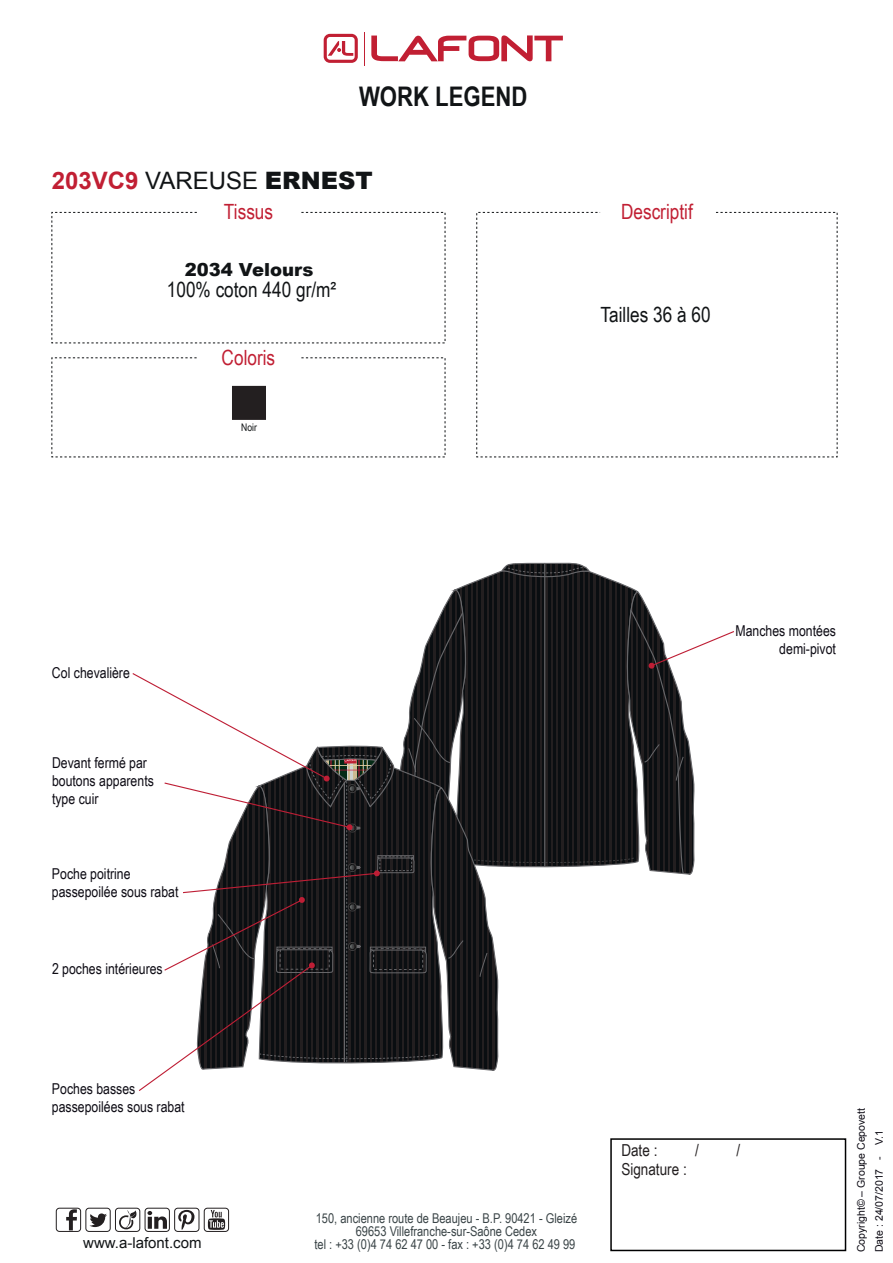
<style>
.page{position:relative;width:893px;height:1263px;background:#fff}
.page>*{position:absolute;margin:0;border:0;box-sizing:border-box;transform-origin:0 0}
.t1{font:700 27px "Arial Narrow";color:#111416}
.t2{font:24px "Arial";color:#111416}
.t3{font:21px "Arial Narrow";color:#111416}
.t4{font:21px "Arial Narrow";color:#c11f33}
.t5{font:900 18px "Arial";color:#111416}
.t6{font:16.5px "Arial Narrow";color:#231f20}
.t7{font:15px/18px "Arial Narrow";color:#0e0c15}
.t8{font:15px "Arial";color:#111416}
.t9{font:13.5px/13.2px "Arial Narrow";color:#3a4447;text-align:center}
.t10{font:10.5px "Arial";color:#0e0c15}
.t11{font:10.5px "Arial Narrow";color:#111416}
.s1{font-weight:700;color:#c11f33}
.s2{font-weight:900}
</style>
<div class="page">
<svg style="left:458px;top:571px;width:174px;height:17px"></svg>
<svg style="left:501px;top:562px;width:89px;height:16px"></svg>
<hr style="left:544px;top:563px;width:1px;height:303px;background:#67676a">
<div style="left:610px;top:1138px;width:236px;height:113px;border:2px solid #000001"></div>
<div style="left:86px;top:1208px;width:25px;height:24px;border:1px solid #231f20;border-radius:3px"></div>
<svg style="left:89px;top:1213px;width:18px;height:14px"></svg>
<div style="left:115px;top:1208px;width:25px;height:24px;border:1px solid #231f20;border-radius:3px"></div>
<svg style="left:119px;top:1210px;width:18px;height:19px"></svg>
<div style="left:204px;top:1208px;width:25px;height:24px;border:1px solid #231f20;border-radius:3px"></div>
<svg style="left:208px;top:1210px;width:17px;height:20px"></svg>
<div style="left:145px;top:1208px;width:25px;height:24px;border:1px solid #231f20;border-radius:3px"></div>
<svg style="left:147px;top:1211px;width:20px;height:18px"></svg>
<div style="left:174px;top:1208px;width:25px;height:24px;border:1px solid #231f20;border-radius:3px"></div>
<svg style="left:178px;top:1210px;width:16px;height:20px"></svg>
<div style="left:56px;top:1208px;width:25px;height:24px;border:1px solid #231f20;border-radius:3px"></div>
<svg style="left:66px;top:1209px;width:11px;height:21px"></svg>
<svg style="left:371px;top:35px;width:192px;height:26px"></svg>
<hr style="left:364px;top:33px;width:1px;height:33px;background:#c11f33">
<svg style="left:324px;top:34px;width:34px;height:29px"></svg>
<svg style="left:51px;top:212px;width:395px;height:132px"></svg>
<svg style="left:476px;top:212px;width:362px;height:246px"></svg>
<svg style="left:51px;top:357px;width:395px;height:101px"></svg>
<svg style="left:132px;top:588px;width:602px;height:503px"></svg>
<h1 class="t1" style="left:359px;top:76px;width:170px">WORK LEGEND</h1>
<h2 class="t2" style="left:52px;top:165px;width:322px"><span class="s1">203VC9</span> VAREUSE <span class="s2">ERNEST</span></h2>
<h3 class="t4" style="left:224px;top:197px;width:51px">Tissus</h3>
<p class="t5" style="left:185px;top:257px;width:130px">2034 Velours</p>
<h3 class="t3" style="left:167px;top:274px;width:171px">100% coton 440 gr/m²</h3>
<h3 class="t4" style="left:222px;top:342px;width:55px">Coloris</h3>
<p class="t11" style="left:241px;top:420px;width:17px">Noir</p>
<h3 class="t4" style="left:621px;top:197px;width:73px">Descriptif</h3>
<h3 class="t3" style="left:600px;top:299px;width:112px">Tailles 36 à 60</h3>
<p class="t7" style="left:52px;top:663px;width:79px">Col chevalière</p>
<p class="t7" style="left:52px;top:753px;width:103px">Devant fermé par boutons apparents type cuir</p>
<p class="t7" style="left:52px;top:864px;width:128px">Poche poitrine passepoilée sous rabat</p>
<p class="t7" style="left:52px;top:959px;width:112px">2 poches intérieures</p>
<p class="t7" style="left:52px;top:1079px;width:134px">Poches basses passepoilées sous rabat</p>
<p class="t8" style="left:83px;top:1233px;width:120px">www.a-lafont.com</p>
<p class="t7" style="left:735px;top:621px;width:102px;text-align:right">Manches montées demi-pivot</p>
<p class="t9" style="left:314px;top:1211px;width:264px">150, ancienne route de Beaujeu - B.P. 90421 - Gleizé<br>69653 Villefranche-sur-Saône Cedex<br>tel : +33 (0)4 74 62 47 00 - fax : +33 (0)4 74 62 49 99</p>
<p class="t6" style="left:621px;top:1137px;width:38px">Date :</p>
<p class="t6" style="left:695px;top:1137px;width:5px">/</p>
<p class="t6" style="left:736px;top:1137px;width:5px">/</p>
<p class="t6" style="left:621px;top:1157px;width:67px">Signature :</p>
<p class="t10" style="left:854px;top:1252px;width:146px;rotate:-90deg">Copyright© – Groupe Cepovett</p>
<p class="t10" style="left:872px;top:1252px;width:124px;rotate:-90deg">Date : 24/07/2017 - V.1</p>
</div>
